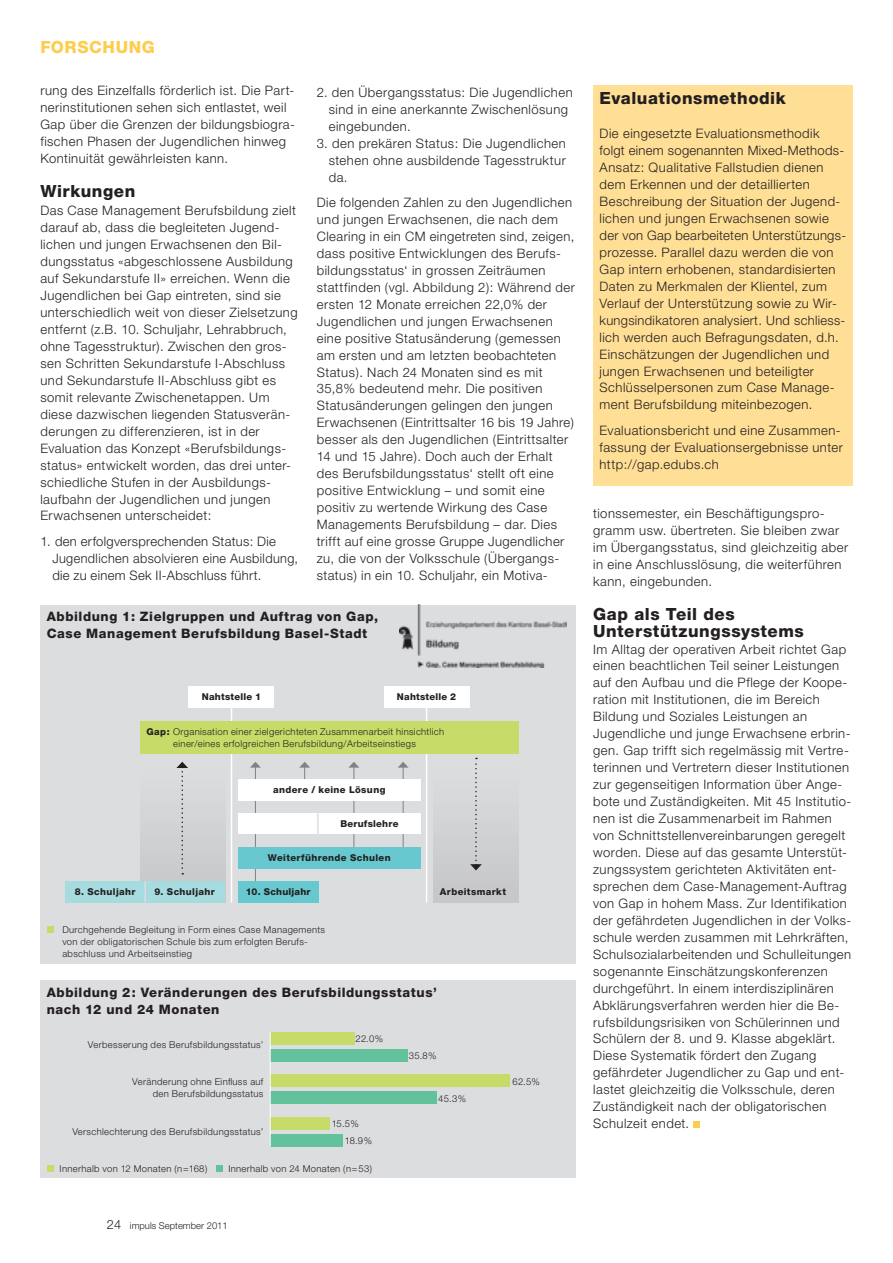
<style>
.page{position:relative;width:893px;height:1263px;background:#fff}
.page>*{position:absolute;margin:0;border:0;box-sizing:border-box;transform-origin:0 0}
.t1{font:800 16.8px/17px "Helvetica Neue";letter-spacing:.035em;color:#231f20}
.t2{font:800 16.8px "Helvetica Neue";letter-spacing:.035em;color:#fecc4e}
.t3{font:300 13.05px/17px "Helvetica Neue";letter-spacing:.035em;color:#231f20}
.t4{font:800 13.05px/17px "Helvetica Neue";letter-spacing:.045em;color:#231f20}
.t5{font:300 9.45px/12px "Helvetica Neue";letter-spacing:.035em;color:#231f20}
.t6{font:800 9.45px "Helvetica Neue";letter-spacing:.04em;color:#231f20}
.t7{font:300 9.45px "Helvetica Neue";color:#231f20}
.s1{font-weight:800}
.s2{font-size:12.75px}
</style>
<div class="page">
<div style="left:593px;top:85px;width:260px;height:400px;background:#ffde95"></div>
<div style="left:693px;top:1121px;width:7px;height:7px;background:#fecc4e"></div>
<div style="left:40px;top:981px;width:536px;height:197px;background:#dcdddf"></div>
<div style="left:47px;top:1165px;width:7px;height:6px;background:#c7dc68"></div>
<div style="left:216px;top:1165px;width:7px;height:6px;background:#61c29c"></div>
<div style="left:270px;top:1032px;width:84px;height:13px;background:#c7dc68"></div>
<div style="left:270px;top:1074px;width:239px;height:13px;background:#c7dc68"></div>
<div style="left:270px;top:1117px;width:60px;height:13px;background:#c7dc68"></div>
<div style="left:270px;top:1049px;width:137px;height:13px;background:#61c29c"></div>
<div style="left:270px;top:1091px;width:167px;height:13px;background:#61c29c"></div>
<div style="left:270px;top:1134px;width:73px;height:13px;background:#61c29c"></div>
<hr style="left:270px;top:1032px;width:1px;height:115px;background:#fff">
<div style="left:40px;top:605px;width:536px;height:359px;background:#dcdddf"></div>
<div style="left:47px;top:926px;width:7px;height:7px;background:#c7dc68"></div>
<hr style="left:255px;top:767px;width:1px;height:120px;background:#808285">
<svg style="left:250px;top:762px;width:11px;height:6px"></svg>
<hr style="left:403px;top:767px;width:1px;height:86px;background:#808285">
<svg style="left:398px;top:762px;width:11px;height:6px"></svg>
<hr style="left:354px;top:767px;width:1px;height:86px;background:#808285">
<svg style="left:348px;top:762px;width:11px;height:6px"></svg>
<svg style="left:299px;top:762px;width:11px;height:17px"></svg>
<hr style="left:231px;top:704px;width:1px;height:198px;background:#fff">
<hr style="left:426px;top:704px;width:1px;height:198px;background:#fff">
<div style="left:189px;top:687px;width:85px;height:21px;background:#fff"></div>
<div style="left:384px;top:687px;width:85px;height:21px;background:#fff"></div>
<div style="left:318px;top:813px;width:103px;height:20px;background:#fff"></div>
<div style="left:238px;top:813px;width:81px;height:21px;background:#fff"></div>
<div style="left:238px;top:847px;width:183px;height:21px;background:#67c9cf"></div>
<div style="left:238px;top:779px;width:183px;height:21px;background:#fff"></div>
<div style="left:140px;top:721px;width:378px;height:32px;background:#c7dc68"></div>
<div style="left:433px;top:766px;width:85px;height:136px;background:#d0d1d3"></div>
<div style="left:140px;top:766px;width:85px;height:136px;background:#d2d3d5"></div>
<div style="left:144px;top:881px;width:81px;height:21px;background:#a6dce0"></div>
<div style="left:238px;top:881px;width:81px;height:21px;background:#67c9cf"></div>
<svg style="left:176px;top:762px;width:12px;height:112px"></svg>
<svg style="left:470px;top:758px;width:12px;height:112px"></svg>
<hr style="left:317px;top:813px;width:2px;height:21px;background:#dcdddf">
<div style="left:65px;top:881px;width:81px;height:21px;background:#a6dce0"></div>
<hr style="left:144px;top:881px;width:2px;height:21px;background:#dcdddf">
<img style="left:400px;top:605px;width:166px;height:62px">
<p class="t2" style="left:40px;top:37px;width:116px">FORSCHUNG</p>
<p class="t3" style="left:40px;top:82px;width:256px">rung des Einzelfalls förderlich ist. Die Part&shy;nerinstitutionen sehen sich entlastet, weil Gap über die Grenzen der bildungsbiogra&shy;fischen Phasen der Jugendlichen hinweg Kontinuität gewährleisten kann.</p>
<p class="t1" style="left:40px;top:183px;width:97px">Wirkungen</p>
<p class="t3" style="left:40px;top:202px;width:259px">Das Case Management Berufsbildung zielt darauf ab, dass die begleiteten Jugend&shy;lichen und jungen Erwachsenen den Bil&shy;dungsstatus «abgeschlossene Ausbildung auf Sekundarstufe II» erreichen. Wenn die Jugendlichen bei Gap eintreten, sind sie unterschiedlich weit von dieser Zielsetzung entfernt (z.B. 10. Schuljahr, Lehrabbruch, ohne Tagesstruktur). Zwischen den gros&shy;sen Schritten Sekundarstufe I-Abschluss und Sekundarstufe II-Abschluss gibt es somit relevante Zwischenetappen. Um diese dazwischen liegenden Statusverän&shy;derungen zu differenzieren, ist in der Evaluation das Konzept «Berufsbildungs&shy;status» entwickelt worden, das drei unter&shy;schiedliche Stufen in der Ausbildungs&shy;laufbahn der Jugendlichen und jungen Erwachsenen unterscheidet:</p>
<p class="t3" style="left:52px;top:532px;width:247px;text-indent:-12px">1. den erfolgversprechenden Status: Die<br>Jugendlichen absolvieren eine Ausbildung, die zu einem Sek II-Abschluss führt.</p>
<p class="t3" style="left:329px;top:83px;width:245px;text-indent:-12px">2. den Übergangsstatus: Die Jugendlichen sind in eine anerkannte Zwischenlösung eingebunden.</p>
<p class="t3" style="left:329px;top:134px;width:239px;text-align:justify;text-indent:-12px">3. den prekären Status: Die Jugendlichen stehen ohne ausbildende Tagesstruktur da.</p>
<p class="t3" style="left:317px;top:194px;width:260px">Die folgenden Zahlen zu den Jugendlichen und jungen Erwachsenen, die nach dem Clearing in ein CM eingetreten sind, zeigen, dass positive Entwicklungen des Berufs&shy;bildungsstatus‘ in grossen Zeiträumen stattfinden (vgl. Abbildung 2): Während der ersten 12 Monate erreichen 22,0% der Jugendlichen und jungen Erwachsenen eine positive Statusänderung (gemessen am ersten und am letzten beobachteten Status). Nach 24 Monaten sind es mit 35,8% bedeutend mehr. Die positiven Statusänderungen gelingen den jungen Erwachsenen (Eintrittsalter 16 bis 19 Jahre) besser als den Jugendlichen (Eintrittsalter 14 und 15 Jahre). Doch auch der Erhalt des Berufsbildungsstatus‘ stellt oft eine positive Entwicklung – und somit eine positiv zu wertende Wirkung des Case Managements Berufsbildung – dar. Dies trifft auf eine grosse Gruppe Jugendlicher zu, die von der Volksschule (Übergangs&shy;status) in ein 10. Schuljahr, ein Motiva-</p>
<p class="t4" style="left:47px;top:608px;width:333px">Abbildung 1: Zielgruppen und Auftrag von Gap,<br>Case Management Berufsbildung Basel-Stadt</p>
<p class="t6" style="left:202px;top:691px;width:61px">Nahtstelle 1</p>
<p class="t6" style="left:397px;top:691px;width:61px">Nahtstelle 2</p>
<p class="t5" style="left:146px;top:725px;width:299px;text-align:center"><span class="s1">Gap:</span> Organisation einer zielgerichteten Zusammenarbeit hinsichtlich einer/eines erfolgreichen Berufsbildung/Arbeitseinstiegs</p>
<p class="t6" style="left:273px;top:784px;width:114px">andere / keine Lösung</p>
<p class="t6" style="left:340px;top:818px;width:60px">Berufslehre</p>
<p class="t6" style="left:268px;top:852px;width:124px">Weiterführende Schulen</p>
<p class="t6" style="left:75px;top:886px;width:62px">8. Schuljahr</p>
<p class="t6" style="left:154px;top:886px;width:62px">9. Schuljahr</p>
<p class="t6" style="left:246px;top:886px;width:66px">10. Schuljahr</p>
<p class="t6" style="left:440px;top:886px;width:68px">Arbeitsmarkt</p>
<p class="t5" style="left:62px;top:924px;width:264px">Durchgehende Begleitung in Form eines Case Managements von der obligatorischen Schule bis zum erfolgten Berufs&shy;abschluss und Arbeitseinstieg</p>
<p class="t4" style="left:47px;top:984px;width:392px">Abbildung 2: Veränderungen des Berufsbildungsstatus’ nach 12 und 24 Monaten</p>
<p class="t5" style="left:88px;top:1038px;width:177px">Verbesserung des Berufsbildungsstatus’</p>
<p class="t5" style="left:132px;top:1076px;width:133px;text-align:right">Veränderung ohne Einfluss auf den Berufsbildungsstatus</p>
<p class="t5" style="left:72px;top:1125px;width:193px">Verschlechterung des Berufsbildungsstatus’</p>
<p class="t5" style="left:356px;top:1032px;width:29px">22.0%</p>
<p class="t5" style="left:345px;top:1115px;width:29px;line-height:17px;text-indent:-13px">15.5%<br>18.9%</p>
<p class="t5" style="left:60px;top:1162px;width:149px">Innerhalb von 12 Monaten (n=168)</p>
<p class="t5" style="left:228px;top:1162px;width:145px">Innerhalb von 24 Monaten (n=53)</p>
<p class="t5" style="left:409px;top:1049px;width:29px">35.8%</p>
<p class="t5" style="left:438px;top:1092px;width:29px">45.3%</p>
<p class="t5" style="left:513px;top:1075px;width:29px">62.5%</p>
<p class="t1" style="left:600px;top:90px;width:188px">Evaluationsmethodik</p>
<p class="t3" style="left:600px;top:125px;width:248px">Die eingesetzte Evaluationsmethodik folgt einem sogenannten Mixed-Methods-Ansatz: Qualitative Fallstudien dienen dem Erkennen und der detaillierten Beschreibung der Situation der Jugend&shy;lichen und jungen Erwachsenen sowie der von Gap bearbeiteten Unterstützungs&shy;prozesse. Parallel dazu werden die von Gap intern erhobenen, standardisierten Daten zu Merkmalen der Klientel, zum Verlauf der Unterstützung sowie zu Wir&shy;kungsindikatoren analysiert. Und schliess&shy;lich werden auch Befragungsdaten, d.h.<br>Einschätzungen der Jugendlichen und jungen Erwachsenen und beteiligter Schlüsselpersonen zum Case Manage&shy;ment Berufsbildung miteinbezogen.</p>
<p class="t3" style="left:600px;top:421px;width:245px">Evaluationsbericht und eine Zusammen&shy;fassung der Evaluationsergebnisse unter http://gap.edubs.ch</p>
<p class="t3" style="left:593px;top:504px;width:256px">tionssemester, ein Beschäftigungspro&shy;gramm usw. übertreten. Sie bleiben zwar im Übergangsstatus, sind gleichzeitig aber in eine Anschlusslösung, die weiterführen kann, eingebunden.</p>
<p class="t1" style="left:593px;top:605px;width:212px">Gap als Teil des<br>Unterstützungssystems</p>
<p class="t3" style="left:593px;top:640px;width:260px">Im Alltag der operativen Arbeit richtet Gap einen beachtlichen Teil seiner Leistungen auf den Aufbau und die Pflege der Koope&shy;ration mit Institutionen, die im Bereich Bildung und Soziales Leistungen an Jugendliche und junge Erwachsene erbrin&shy;gen. Gap trifft sich regelmässig mit Vertre&shy;terinnen und Vertretern dieser Institutionen zur gegenseitigen Information über Ange&shy;bote und Zuständigkeiten. Mit 45 Institutio&shy;nen ist die Zusammenarbeit im Rahmen von Schnittstellenvereinbarungen geregelt worden. Diese auf das gesamte Unterstüt&shy;zungssystem gerichteten Aktivitäten ent&shy;sprechen dem Case-Management-Auftrag von Gap in hohem Mass. Zur Identifikation der gefährdeten Jugendlichen in der Volks&shy;schule werden zusammen mit Lehrkräften, Schulsozialarbeitenden und Schulleitungen sogenannte Einschätzungskonferenzen durchgeführt. In einem interdisziplinären Abklärungsverfahren werden hier die Be&shy;rufsbildungsrisiken von Schülerinnen und Schülern der 8. und 9. Klasse abgeklärt.<br>Diese Systematik fördert den Zugang gefährdeter Jugendlicher zu Gap und ent&shy;lastet gleichzeitig die Volksschule, deren Zuständigkeit nach der obligatorischen Schulzeit endet.</p>
<p class="t7" style="left:107px;top:1220px;width:123px"><span class="s2">24</span> impuls September 2011</p>
</div>
